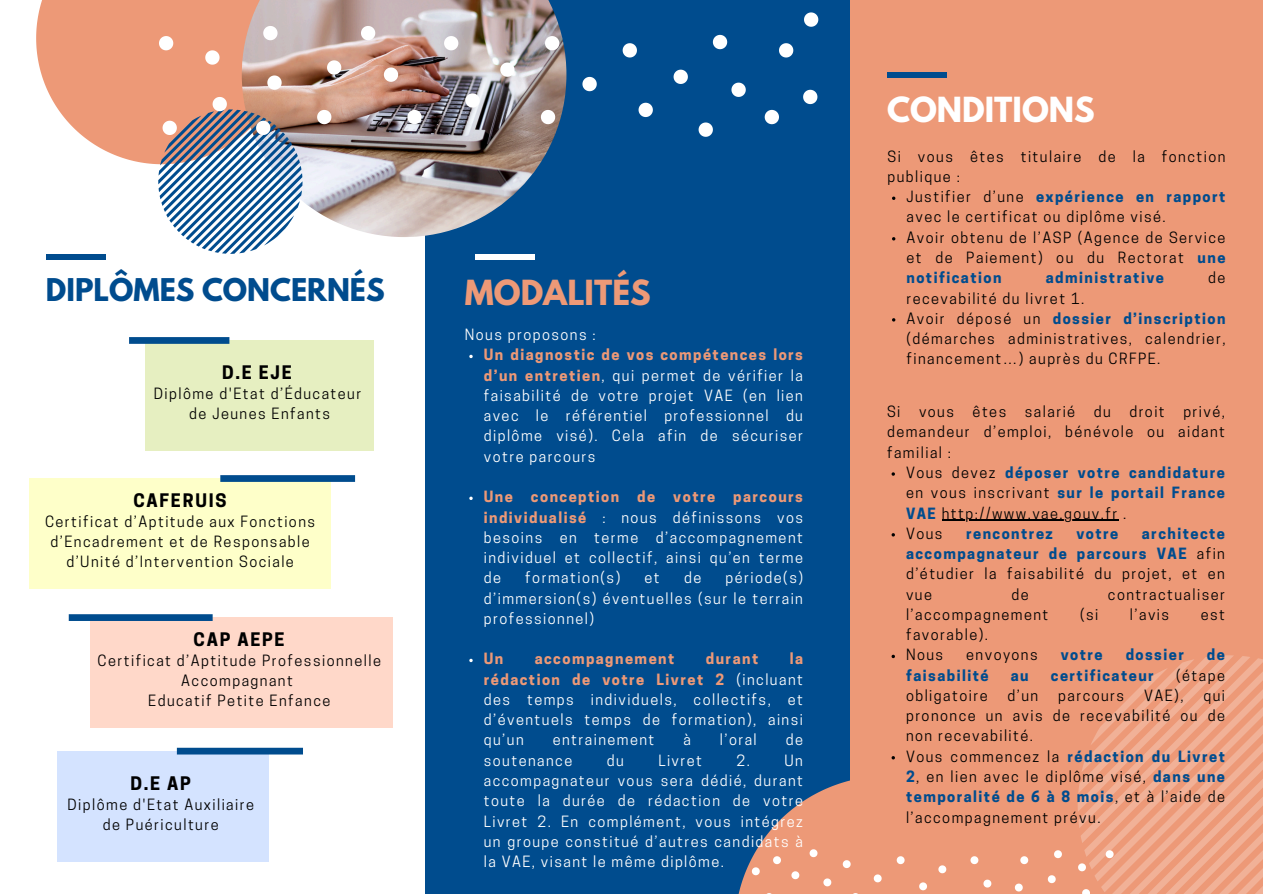
<style>
.page{position:relative;width:1263px;height:894px;background:#fff}
.page>*{position:absolute;margin:0;border:0;box-sizing:border-box;transform-origin:0 0}
.t1{font:700 30.6px "League Spartan";color:#fff}
.t2{font:700 30.6px "League Spartan";color:#ed9977}
.t3{font:700 27.75px "League Spartan";color:#004c8e}
.t4{font:700 17.55px "Cooper Hewitt";letter-spacing:.1em;color:#000}
.t5{font:14.55px/20.2px "Cooper Hewitt";letter-spacing:.1em;color:#000}
.t6{font:14.55px/20.2px "Cooper Hewitt";letter-spacing:.1em;color:#fff;text-align:justify}
.t7{font:700 14.55px "Cooper Hewitt";letter-spacing:.1em;color:#004c8e}
.t8{font:700 14.55px "Cooper Hewitt";letter-spacing:.1em;color:#ed9977}
.s1{font-weight:700;color:#ed9977}
.s2{font-weight:700;color:#004c8e}
</style>
<div class="page">
<div style="left:0;top:0;width:1263px;height:893px;background:#004c8e"></div>
<div style="left:0;top:0;width:425px;height:893px;background:#fff"></div>
<div style="left:90px;top:617px;width:303px;height:110px;background:#ffd8c9"></div>
<div style="left:29px;top:478px;width:302px;height:110px;background:#feffc9"></div>
<img style="left:302px;top:0;width:264px;height:237px">
<div style="left:850px;top:0;width:413px;height:893px;background:#ed9977"></div>
<svg style="left:1078px;top:655px;width:185px;height:238px"></svg>
<svg style="left:541px;top:110px;width:14px;height:14px"></svg>
<svg style="left:444px;top:36px;width:14px;height:14px"></svg>
<svg style="left:384px;top:67px;width:14px;height:15px"></svg>
<svg style="left:639px;top:103px;width:14px;height:14px"></svg>
<svg style="left:623px;top:43px;width:14px;height:14px"></svg>
<svg style="left:731px;top:83px;width:15px;height:14px"></svg>
<svg style="left:803px;top:90px;width:14px;height:14px"></svg>
<svg style="left:407px;top:110px;width:15px;height:14px"></svg>
<svg style="left:327px;top:60px;width:14px;height:15px"></svg>
<svg style="left:713px;top:35px;width:14px;height:14px"></svg>
<svg style="left:804px;top:13px;width:14px;height:14px"></svg>
<svg style="left:699px;top:122px;width:14px;height:15px"></svg>
<svg style="left:500px;top:62px;width:15px;height:15px"></svg>
<svg style="left:582px;top:77px;width:15px;height:14px"></svg>
<svg style="left:545px;top:36px;width:14px;height:14px"></svg>
<svg style="left:317px;top:110px;width:14px;height:14px"></svg>
<svg style="left:779px;top:43px;width:14px;height:14px"></svg>
<svg style="left:765px;top:110px;width:14px;height:14px"></svg>
<svg style="left:361px;top:26px;width:14px;height:14px"></svg>
<svg style="left:465px;top:93px;width:15px;height:15px"></svg>
<svg style="left:674px;top:70px;width:14px;height:14px"></svg>
<svg style="left:36px;top:0;width:266px;height:254px"></svg>
<div style="left:475px;top:254px;width:60px;height:6px;background:#fff"></div>
<div style="left:887px;top:72px;width:59px;height:5px;background:#004c8e"></div>
<div style="left:46px;top:254px;width:59px;height:6px;background:#004c8e"></div>
<div style="left:145px;top:340px;width:228px;height:110px;background:#e6efc1"></div>
<svg style="left:469px;top:354px;width:4px;height:4px"></svg>
<svg style="left:469px;top:496px;width:4px;height:4px"></svg>
<svg style="left:469px;top:658px;width:4px;height:4px"></svg>
<svg style="left:1078px;top:863px;width:8px;height:8px"></svg>
<svg style="left:1054px;top:850px;width:8px;height:7px"></svg>
<svg style="left:739px;top:780px;width:290px;height:113px"></svg>
<svg style="left:1048px;top:875px;width:8px;height:7px"></svg>
<svg style="left:1082px;top:888px;width:8px;height:5px"></svg>
<svg style="left:1106px;top:850px;width:8px;height:7px"></svg>
<div style="left:57px;top:751px;width:212px;height:110px;background:#d4e3ff"></div>
<div style="left:129px;top:337px;width:100px;height:7px;background:#004c8e"></div>
<div style="left:220px;top:475px;width:135px;height:7px;background:#004c8e"></div>
<div style="left:69px;top:614px;width:144px;height:6px;background:#004c8e"></div>
<div style="left:177px;top:747px;width:126px;height:7px;background:#004c8e"></div>
<svg style="left:892px;top:196px;width:3px;height:4px"></svg>
<hr style="left:942px;top:519px;width:177px;height:1px;background:#000">
<svg style="left:891px;top:654px;width:4px;height:4px"></svg>
<svg style="left:891px;top:756px;width:4px;height:3px"></svg>
<h1 class="t3" style="left:46px;top:276px;width:340px">DIPLÔMES CONCERNÉS</h1>
<h2 class="t4" style="left:222px;top:366px;width:71px">D.E EJE</h2>
<h2 class="t5" style="left:154px;top:385px;width:209px;line-height:19.6px;text-align:center">Diplôme d'Etat d’Éducateur de Jeunes Enfants</h2>
<p class="t4" style="left:133px;top:494px;width:95px">CAFERUIS</p>
<p class="t5" style="left:45px;top:513px;width:272px;line-height:19.6px;text-align:center">Certificat d’Aptitude aux Fonctions d’Encadrement et de Responsable d’Unité d’Intervention Sociale</p>
<p class="t4" style="left:194px;top:633px;width:92px">CAP AEPE</p>
<p class="t5" style="left:98px;top:652px;width:285px;line-height:19.6px;text-align:center">Certificat d’Aptitude Professionnelle<br>Accompagnant<br>Educatif Petite Enfance</p>
<p class="t4" style="left:130px;top:776px;width:62px">D.E AP</p>
<p class="t5" style="left:68px;top:796px;width:188px;text-align:center">Diplôme d'Etat Auxiliaire de Puériculture</p>
<p class="t2" style="left:465px;top:277px;width:187px">MODALITÉS</p>
<h2 class="t6" style="left:465px;top:326px;width:132px">Nous proposons :</h2>
<h2 class="t6" style="left:484px;top:346px;width:321px"><span class="s1">Un diagnostic de vos compétences lors d’un entretien</span>, qui permet de vérifier la faisabilité de votre projet VAE (en lien avec le référentiel professionnel du diplôme visé). Cela afin de sécuriser votre parcours</h2>
<h2 class="t6" style="left:484px;top:488px;width:321px"><span class="s1">Une conception de votre parcours individualisé</span> : nous définissons vos besoins en terme d’accompagnement individuel et collectif, ainsi qu’en terme de</h2>
<h2 class="t6" style="left:484px;top:569px;width:321px;text-indent:242px">période(s) d’immersion(s) éventuelles (sur le terrain professionnel)</h2>
<h2 class="t8" style="left:484px;top:653px;width:21px">Un</h2>
<h2 class="t8" style="left:535px;top:653px;width:141px">accompagnement</h2>
<h2 class="t8" style="left:706px;top:653px;width:54px">durant</h2>
<h2 class="t6" style="left:525px;top:569px;width:97px">formation(s)</h2>
<h2 class="t6" style="left:645px;top:569px;width:17px">et</h2>
<h2 class="t6" style="left:684px;top:569px;width:19px">de</h2>
<h2 class="t6" style="left:484px;top:650px;width:321px;text-indent:306px"><span class="s1">la rédaction de votre Livret 2</span> (incluant des temps individuels, collectifs, et d’éventuels temps de formation), ainsi qu’un</h2>
<h2 class="t6" style="left:553px;top:731px;width:103px">entrainement</h2>
<h2 class="t6" style="left:683px;top:731px;width:9px">à</h2>
<h2 class="t6" style="left:720px;top:731px;width:38px">l’oral</h2>
<h2 class="t6" style="left:786px;top:731px;width:19px">de</h2>
<h2 class="t6" style="left:484px;top:751px;width:90px">soutenance</h2>
<h2 class="t6" style="left:607px;top:751px;width:19px">du</h2>
<h2 class="t6" style="left:658px;top:751px;width:45px">Livret</h2>
<h2 class="t6" style="left:484px;top:751px;width:321px;text-indent:253px">2. Un accompagnateur vous sera dédié, durant toute la durée de rédaction de votre Livret 2. En complément, vous intégrez un groupe constitué d’autres candidats à la VAE, visant le même diplôme.</h2>
<p class="t1" style="left:887px;top:94px;width:209px">CONDITIONS</p>
<h1 class="t5" style="left:887px;top:148px;width:339px">Si vous êtes titulaire de la fonction publique :</h1>
<h2 class="t5" style="left:906px;top:188px;width:320px">Justifier d’une <span class="s2">expérience en rapport </span>avec le certificat ou diplôme visé.</h2>
<p class="t5" style="left:906px;top:229px;width:320px;text-align:justify">Avoir obtenu de l’ASP (Agence de Service et de Paiement) ou du Rectorat <span class="s2">une notification</span></p>
<p class="t7" style="left:1046px;top:272px;width:120px">administrative</p>
<p class="t5" style="left:1208px;top:269px;width:19px">de</p>
<p class="t5" style="left:906px;top:290px;width:320px">recevabilité du livret 1.<br>Avoir déposé un <span class="s2">dossier d’inscription </span>(démarches administratives, calendrier, financement…) auprès du CRFPE.</p>
<p class="t5" style="left:887px;top:403px;width:15px">Si</p>
<p class="t5" style="left:919px;top:403px;width:37px">vous</p>
<p class="t5" style="left:973px;top:403px;width:35px">êtes</p>
<p class="t5" style="left:1025px;top:403px;width:52px">salarié</p>
<p class="t5" style="left:1094px;top:403px;width:19px">du</p>
<p class="t5" style="left:1129px;top:403px;width:37px">droit</p>
<p class="t5" style="left:887px;top:403px;width:339px;text-align:justify;text-indent:296px">privé, demandeur d’emploi, bénévole ou aidant familial :</p>
<p class="t5" style="left:906px;top:464px;width:320px;text-align:justify">Vous devez <span class="s2">déposer votre candidature </span>en vous inscrivant <span class="s2">sur le portail France VAE</span> http://www.vae.gouv.fr .</p>
<h1 class="t5" style="left:906px;top:525px;width:38px">Vous</h1>
<h1 class="t7" style="left:966px;top:527px;width:88px">rencontrez</h1>
<h1 class="t7" style="left:1076px;top:527px;width:43px">votre</h1>
<h1 class="t5" style="left:906px;top:525px;width:320px;text-align:justify;text-indent:236px"><span class="s2">architecte accompagnateur de parcours VAE</span> afin d’étudier la faisabilité du projet, et en vue</h1>
<h1 class="t5" style="left:1011px;top:585px;width:19px">de</h1>
<h1 class="t5" style="left:1108px;top:585px;width:119px">contractualiser</h1>
<h2 class="t5" style="left:906px;top:606px;width:144px">l’accompagnement</h2>
<h2 class="t5" style="left:1080px;top:606px;width:20px">(si</h2>
<h2 class="t5" style="left:1130px;top:606px;width:41px">l’avis</h2>
<h2 class="t5" style="left:1201px;top:606px;width:26px">est</h2>
<h2 class="t5" style="left:906px;top:626px;width:83px">favorable).<br>Nous</h2>
<h2 class="t5" style="left:966px;top:646px;width:73px">envoyons</h2>
<h2 class="t7" style="left:1061px;top:649px;width:43px">votre</h2>
<h2 class="t7" style="left:1126px;top:649px;width:60px">dossier</h2>
<h2 class="t7" style="left:1207px;top:649px;width:20px">de</h2>
<h2 class="t7" style="left:906px;top:669px;width:84px">faisabilité</h2>
<h2 class="t7" style="left:1011px;top:669px;width:19px">au</h2>
<h2 class="t7" style="left:1051px;top:669px;width:105px">certificateur</h2>
<h2 class="t5" style="left:1176px;top:666px;width:50px">(étape</h2>
<h2 class="t5" style="left:906px;top:687px;width:83px">obligatoire</h2>
<h2 class="t5" style="left:1007px;top:687px;width:32px">d’un</h2>
<h2 class="t5" style="left:1058px;top:687px;width:68px">parcours</h2>
<h2 class="t5" style="left:1144px;top:687px;width:41px">VAE),</h2>
<h2 class="t5" style="left:906px;top:687px;width:320px;text-align:right">qui<br>prononce un avis de recevabilité ou de</h2>
<p class="t5" style="left:906px;top:727px;width:320px">non recevabilité.<br>Vous commencez la <span class="s2">rédaction du Livret 2</span>, en lien avec le diplôme visé, <span class="s2">dans une temporalité de 6 à 8 mois</span>, et à l’aide de</p>
<p class="t5" style="left:906px;top:808px;width:196px">l’accompagnement prévu.</p>
</div>
